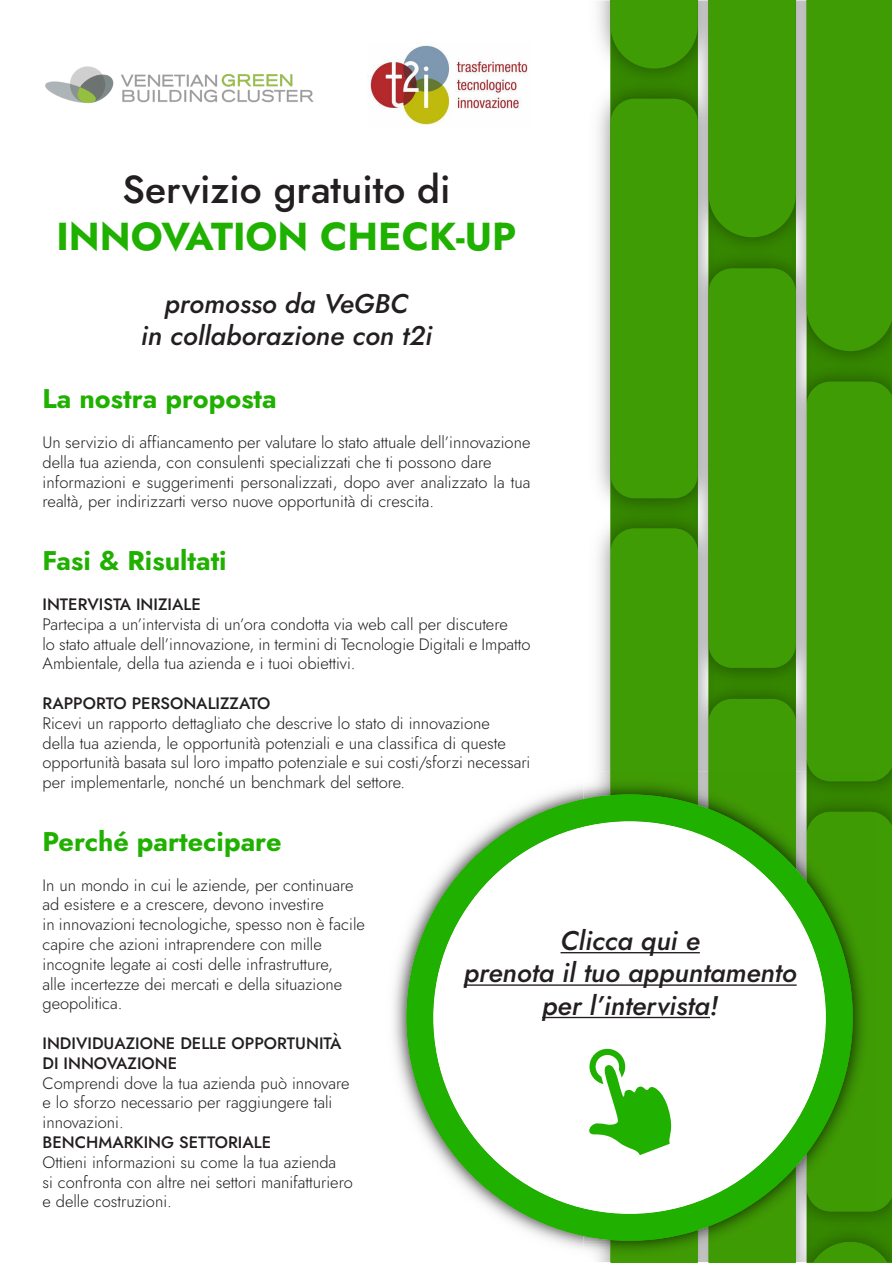
<style>
.page{position:relative;width:893px;height:1263px;background:#fff}
.page>*{position:absolute;margin:0;border:0;box-sizing:border-box;transform-origin:0 0}
.t1{font:500 39px "Jost";color:#231f20}
.t2{font:700 39px "Jost";color:#1fb000}
.t3{font:italic 500 27px "Jost";color:#231f20}
.t4{font:700 27px "Jost";color:#1fb000}
.t5{font:300 16.5px/19.8px "Jost";color:#231f20}
.t6{font:500 16.5px "Jost";color:#231f20}
</style>
<div class="page">
<img style="left:598px;top:0;width:209px;height:772px">
<img style="left:610px;top:69px;width:88px;height:478px">
<img style="left:807px;top:351px;width:85px;height:891px">
<img style="left:709px;top:237px;width:87px;height:481px">
<div style="left:610px;top:99px;width:88px;height:399px;background:#409c05;border-radius:24px"></div>
<svg style="left:610px;top:0;width:88px;height:69px"></svg>
<div style="left:610px;top:528px;width:88px;height:400px;background:#409c05;border-radius:24px"></div>
<div style="left:807px;top:382px;width:85px;height:399px;background:#409c05"></div>
<div style="left:807px;top:0;width:85px;height:351px;background:#409c05"></div>
<svg style="left:877px;top:1242px;width:15px;height:20px"></svg>
<div style="left:877px;top:812px;width:15px;height:399px;background:#409c05"></div>
<div style="left:709px;top:268px;width:87px;height:400px;background:#409c05;border-radius:24px"></div>
<div style="left:709px;top:0;width:87px;height:237px;background:#409c05"></div>
<div style="left:709px;top:699px;width:87px;height:399px;background:#409c05;border-radius:24px"></div>
<img style="left:393px;top:786px;width:191px;height:463px">
<img style="left:698px;top:772px;width:11px;height:22px">
<img style="left:796px;top:772px;width:11px;height:22px">
<img style="left:796px;top:1241px;width:11px;height:21px">
<img style="left:698px;top:1241px;width:11px;height:21px">
<img style="left:807px;top:772px;width:70px;height:490px">
<img style="left:610px;top:772px;width:87px;height:22px">
<img style="left:811px;top:772px;width:66px;height:9px">
<img style="left:813px;top:1242px;width:64px;height:20px">
<img style="left:853px;top:812px;width:24px;height:399px">
<div style="left:709px;top:1241px;width:87px;height:21px;background:#3f9b04"></div>
<svg style="left:406px;top:794px;width:447px;height:447px"></svg>
<div style="left:433px;top:821px;width:393px;height:393px;background:#fff;border-radius:50%"></div>
<img style="left:45px;top:66px;width:269px;height:38px">
<img style="left:368px;top:45px;width:160px;height:80px">
<hr style="left:560px;top:952px;width:140px;height:1px;background:#231f20">
<hr style="left:464px;top:984px;width:333px;height:2px;background:#231f20">
<hr style="left:542px;top:1017px;width:168px;height:1px;background:#231f20">
<svg style="left:588px;top:984px;width:110px;height:278px"></svg>
<p class="t1" style="left:122px;top:163px;width:330px">Servizio gratuito di</p>
<p class="t2" style="left:56px;top:210px;width:462px">INNOVATION CHECK-UP</p>
<p class="t3" style="left:165px;top:285px;width:245px">promosso da VeGBC</p>
<p class="t3" style="left:141px;top:318px;width:293px">in collaborazione con t2i</p>
<p class="t4" style="left:43px;top:381px;width:236px">La nostra proposta</p>
<p class="t5" style="left:43px;top:432px;width:489px">Un servizio di affiancamento per valutare lo stato attuale dell’innovazione della tua azienda, con consulenti specializzati che ti possono dare</p>
<p class="t5" style="left:43px;top:472px;width:489px">informazioni e suggerimenti personalizzati, dopo aver analizzato la tua realtà, per indirizzarti verso nuove opportunità di crescita.</p>
<p class="t4" style="left:43px;top:542px;width:186px">Fasi &amp; Risultati</p>
<p class="t6" style="left:43px;top:593px;width:160px">INTERVISTA INIZIALE</p>
<p class="t5" style="left:43px;top:614px;width:467px">Partecipa a un’intervista di un’ora condotta via web call per discutere</p>
<p class="t5" style="left:43px;top:634px;width:489px">lo stato attuale dell’innovazione, in termini di Tecnologie Digitali e Impatto<br>Ambientale, della tua azienda e i tuoi obiettivi.</p>
<p class="t6" style="left:43px;top:692px;width:229px">RAPPORTO PERSONALIZZATO</p>
<p class="t5" style="left:43px;top:713px;width:449px">Ricevi un rapporto dettagliato che descrive lo stato di innovazione</p>
<p class="t5" style="left:43px;top:733px;width:465px">della tua azienda, le opportunità potenziali e una classifica di queste</p>
<p class="t5" style="left:43px;top:753px;width:489px">opportunità basata sul loro impatto potenziale e sui costi/sforzi necessari per implementarle, nonché un benchmark del settore.</p>
<p class="t4" style="left:43px;top:823px;width:240px">Perché partecipare</p>
<p class="t5" style="left:43px;top:875px;width:313px">In un mondo in cui le aziende, per continuare</p>
<p class="t5" style="left:43px;top:895px;width:283px">ad esistere e a crescere, devono investire</p>
<p class="t5" style="left:43px;top:915px;width:324px">in innovazioni tecnologiche, spesso non è facile capire che azioni intraprendere con mille</p>
<p class="t5" style="left:43px;top:954px;width:292px">incognite legate ai costi delle infrastrutture,</p>
<p class="t5" style="left:43px;top:974px;width:301px">alle incertezze dei mercati e della situazione</p>
<p class="t5" style="left:43px;top:994px;width:82px">geopolitica.</p>
<p class="t6" style="left:43px;top:1032px;width:301px">INDIVIDUAZIONE DELLE OPPORTUNITÀ</p>
<p class="t6" style="left:43px;top:1052px;width:136px">DI INNOVAZIONE</p>
<p class="t5" style="left:43px;top:1073px;width:309px">Comprendi dove la tua azienda può innovare</p>
<p class="t5" style="left:43px;top:1093px;width:291px">e lo sforzo necessario per raggiungere tali</p>
<p class="t5" style="left:43px;top:1113px;width:83px">innovazioni.</p>
<p class="t6" style="left:43px;top:1131px;width:230px">BENCHMARKING SETTORIALE</p>
<p class="t5" style="left:43px;top:1152px;width:295px">Ottieni informazioni su come la tua azienda</p>
<p class="t5" style="left:43px;top:1172px;width:312px">si confronta con altre nei settori manifatturiero</p>
<p class="t5" style="left:43px;top:1192px;width:131px">e delle costruzioni.</p>
<p class="t3" style="left:560px;top:922px;width:141px">Clicca qui e</p>
<p class="t3" style="left:464px;top:954px;width:334px">prenota il tuo appuntamento</p>
<p class="t3" style="left:542px;top:987px;width:178px">per l’intervista!</p>
</div>
